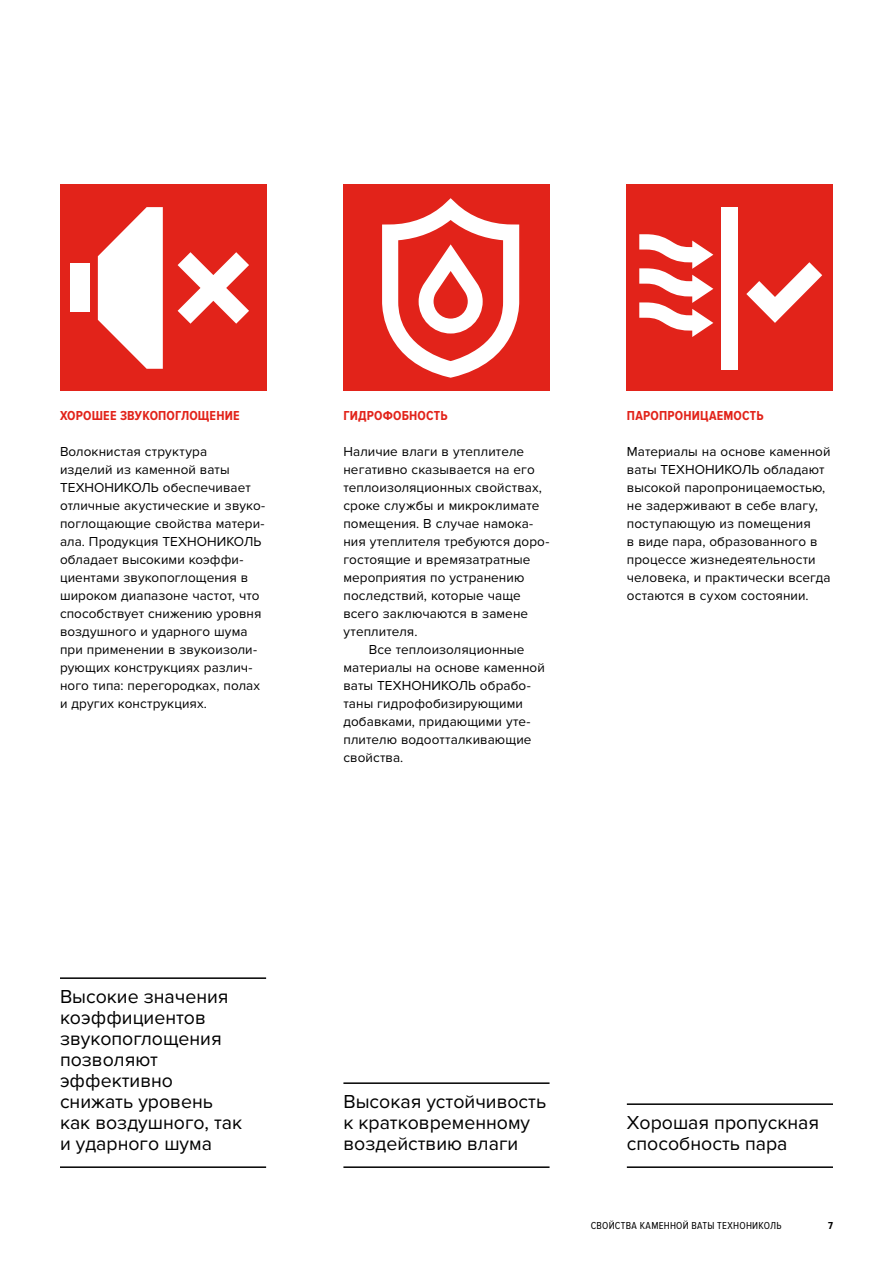
<style>
.page{position:relative;width:893px;height:1263px;background:#fff}
.page>*{position:absolute;margin:0;border:0;box-sizing:border-box;transform-origin:0 0}
.t1{font:19.5px/21px "Proxima Nova";color:#000}
.t2{font:13.5px/18px "Proxima Nova";letter-spacing:.005em;color:#000}
.t3{font:700 13.5px "Proxima Nova Cond";letter-spacing:.015em;color:#e2231a}
.t4{font:10.5px "Proxima Nova Cond";letter-spacing:.025em;color:#000}
.t5{font:700 10.5px "Proxima Nova Cond";color:#000}
</style>
<div class="page">
<hr style="left:343px;top:1082px;width:207px;height:2px;background:#000">
<hr style="left:343px;top:1166px;width:207px;height:2px;background:#000">
<hr style="left:60px;top:977px;width:206px;height:2px;background:#000">
<hr style="left:60px;top:1166px;width:206px;height:2px;background:#000">
<hr style="left:627px;top:1103px;width:206px;height:2px;background:#000">
<hr style="left:627px;top:1166px;width:206px;height:2px;background:#000">
<div style="left:60px;top:185px;width:206px;height:206px;background:#e2231a"></div>
<svg style="left:178px;top:252px;width:71px;height:72px"></svg>
<div style="left:70px;top:264px;width:20px;height:48px;background:#fff"></div>
<svg style="left:98px;top:207px;width:65px;height:162px"></svg>
<div style="left:343px;top:185px;width:207px;height:206px;background:#e2231a"></div>
<div style="left:627px;top:185px;width:206px;height:206px;background:#e2231a"></div>
<svg style="left:382px;top:198px;width:137px;height:180px"></svg>
<svg style="left:746px;top:262px;width:76px;height:61px"></svg>
<div style="left:722px;top:207px;width:16px;height:163px;background:#fff"></div>
<svg style="left:639px;top:234px;width:74px;height:103px"></svg>
<p class="t3" style="left:60px;top:408px;width:181px">ХОРОШЕЕ ЗВУКОПОГЛОЩЕНИЕ</p>
<p class="t3" style="left:343px;top:408px;width:106px">ГИДРОФОБНОСТЬ</p>
<p class="t3" style="left:627px;top:408px;width:138px">ПАРОПРОНИЦАЕМОСТЬ</p>
<p class="t2" style="left:60px;top:443px;width:207px">Волокнистая структура<br>изделий из каменной ваты<br>ТЕХНОНИКОЛЬ обеспечивает отличные акустические и звуко&shy;поглощающие свойства матери&shy;ала. Продукция ТЕХНОНИКОЛЬ обладает высокими коэффи&shy;циентами звукопоглощения в широком диапазоне частот, что способствует снижению уровня воздушного и ударного шума при применении в звукоизоли&shy;рующих конструкциях различ&shy;ного типа: перегородках, полах и других конструкциях.</p>
<p class="t2" style="left:343px;top:443px;width:182px">Наличие влаги в утеплителе</p>
<p class="t2" style="left:343px;top:461px;width:193px">негативно сказывается на его</p>
<p class="t2" style="left:343px;top:479px;width:200px">теплоизоляционных свойствах,</p>
<p class="t2" style="left:343px;top:497px;width:197px">сроке службы и микроклимате</p>
<p class="t2" style="left:343px;top:515px;width:191px">помещения. В случае намока-</p>
<p class="t2" style="left:343px;top:533px;width:208px">ния утеплителя требуются доро-</p>
<p class="t2" style="left:343px;top:551px;width:189px">гостоящие и времязатратные</p>
<p class="t2" style="left:343px;top:569px;width:182px">мероприятия по устранению</p>
<p class="t2" style="left:343px;top:587px;width:179px">последствий, которые чаще</p>
<p class="t2" style="left:343px;top:605px;width:186px">всего заключаются в замене</p>
<p class="t2" style="left:343px;top:623px;width:75px">утеплителя.</p>
<p class="t2" style="left:369px;top:641px;width:157px">Все теплоизоляционные</p>
<p class="t2" style="left:343px;top:659px;width:203px">материалы на основе каменной</p>
<p class="t2" style="left:343px;top:677px;width:189px">ваты ТЕХНОНИКОЛЬ обрабо-</p>
<p class="t2" style="left:343px;top:695px;width:181px">таны гидрофобизирующими</p>
<p class="t2" style="left:343px;top:713px;width:189px">добавками, придающими уте-</p>
<p class="t2" style="left:343px;top:731px;width:190px">плителю водоотталкивающие</p>
<p class="t2" style="left:343px;top:749px;width:61px">свойства.</p>
<p class="t2" style="left:627px;top:443px;width:205px">Материалы на основе каменной ваты ТЕХНОНИКОЛЬ обладают высокой паропроницаемостью, не задерживают в себе влагу, поступающую из помещения<br>в виде пара, образованного в процессе жизнедеятельности человека, и практически всегда остаются в сухом состоянии.</p>
<h1 class="t1" style="left:60px;top:986px;width:184px">Высокие значения коэффициентов звукопоглощения позволяют эффективно снижать уровень как воздушного, так и ударного шума</h1>
<h1 class="t1" style="left:343px;top:1091px;width:204px">Высокая устойчивость к кратковременному воздействию влаги</h1>
<h1 class="t1" style="left:627px;top:1112px;width:194px">Хорошая пропускная способность пара</h1>
<p class="t4" style="left:591px;top:1220px;width:192px">СВОЙСТВА КАМЕННОЙ ВАТЫ ТЕХНОНИКОЛЬ</p>
<p class="t5" style="left:828px;top:1219px;width:6px">7</p>
</div>
